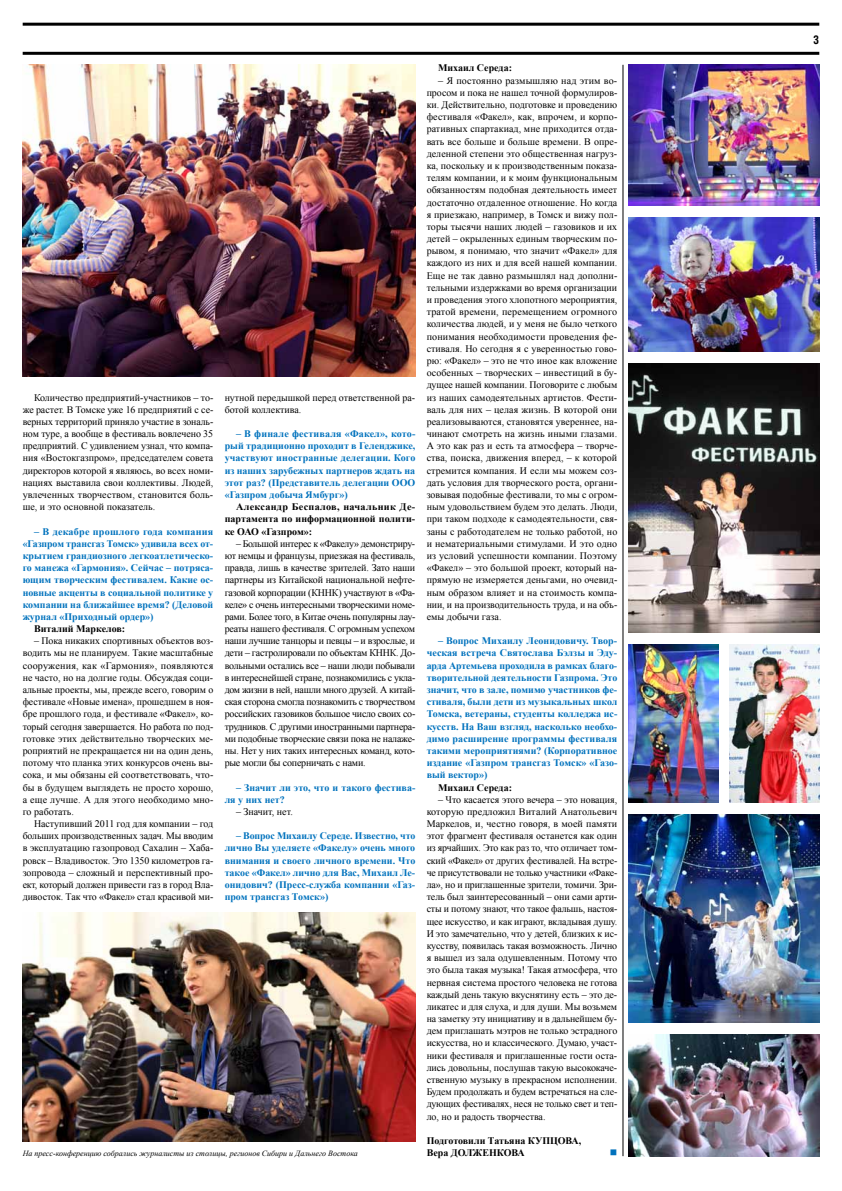
<style>
.page{position:relative;width:842px;height:1191px;background:#fff}
.page>*{position:absolute;margin:0;border:0;box-sizing:border-box;transform-origin:0 0}
.t1{font:700 12px "Helios Cond";color:#000}
.t2{font:10px/12.2px "Times New Roman";letter-spacing:-.005em;color:#000;text-align:justify}
.t3{font:700 10px/12.2px "Times New Roman";color:#0072bd;text-align:justify}
.t4{font:700 10px/12.2px "Times New Roman";color:#000;text-align:justify}
.t5{font:10px "Wingdings";color:#0071bc}
.t6{font:italic 8px "Times New Roman";color:#000}
</style>
<div class="page">
<hr style="left:23px;top:23px;width:796px;height:3px;background:#000">
<hr style="left:23px;top:52px;width:796px;height:3px;background:#000">
<img style="left:23px;top:912px;width:392px;height:229px">
<img style="left:23px;top:65px;width:392px;height:311px">
<img style="left:629px;top:644px;width:89px;height:158px">
<img style="left:629px;top:218px;width:190px;height:134px">
<img style="left:629px;top:1034px;width:190px;height:122px">
<img style="left:629px;top:65px;width:190px;height:140px">
<img style="left:629px;top:364px;width:190px;height:268px">
<img style="left:629px;top:815px;width:190px;height:207px">
<img style="left:730px;top:644px;width:89px;height:158px">
<hr style="left:623px;top:65px;width:1px;height:1091px;background:#000">
<p class="t2" style="left:23px;top:391px;width:192px;text-indent:11px">Количество предприятий-участников – то&shy;же растет. В Томске уже 16 предприятий с се&shy;верных территорий приняло участие в зональ&shy;ном туре, а вообще в фестиваль вовлечено 35 предприятий. С удивлением узнал, что компа&shy;ния «Востокгазпром», председателем совета директоров которой я являюсь, во всех номи&shy;нациях выставила свои коллективы. Людей, увлеченных творчеством, становится боль&shy;ше, и это основной показатель.</p>
<p class="t3" style="left:23px;top:525px;width:192px;text-indent:11px">– В декабре прошлого года компания «Газпром трансгаз Томск» удивила всех от&shy;крытием грандиозного легкоатлетическо&shy;го манежа «Гармония». Сейчас – потряса&shy;ющим творческим фестивалем. Какие ос&shy;новные акценты в социальной политике у компании на ближайшее время? (Деловой журнал «Приходный ордер»)</p>
<p class="t4" style="left:34px;top:622px;width:93px">Виталий Маркелов:</p>
<p class="t2" style="left:23px;top:634px;width:192px;text-indent:11px">– Пока никаких спортивных объектов воз&shy;водить мы не планируем. Такие масштабные сооружения, как «Гармония», появляются не часто, но на долгие годы. Обсуждая соци&shy;альные проекты, мы, прежде всего, говорим о фестивале «Новые имена», прошедшем в ноя&shy;бре прошлого года, и фестивале «Факел», ко&shy;торый сегодня завершается. Но работа по под&shy;готовке этих действительно творческих ме&shy;роприятий не прекращается ни на один день, потому что планка этих конкурсов очень вы&shy;сока, и мы обязаны ей соответствовать, что&shy;бы в будущем выглядеть не просто хорошо, а еще лучше. А для этого необходимо мно&shy;го работать.</p>
<p class="t2" style="left:23px;top:817px;width:192px;text-indent:11px">Наступивший 2011 год для компании – год больших производственных задач. Мы вводим в эксплуатацию газопровод Сахалин – Хаба&shy;ровск – Владивосток. Это 1350 километров га&shy;зопровода – сложный и перспективный про&shy;ект, который должен привести газ в город Вла&shy;дивосток. Так что «Факел» стал красивой ми-</p>
<p class="t2" style="left:225px;top:391px;width:192px">нутной передышкой перед ответственной ра&shy;ботой коллектива.</p>
<p class="t3" style="left:225px;top:427px;width:192px;text-indent:11px">– В финале фестиваля «Факел», кото&shy;рый традиционно проходит в Геленджике, участвуют иностранные делегации. Кого из наших зарубежных партнеров ждать на этот раз? (Представитель делегации ООО «Газпром добыча Ямбург»)</p>
<p class="t4" style="left:225px;top:500px;width:192px;text-indent:11px">Александр Беспалов, начальник Де&shy;партамента по информационной полити&shy;ке ОАО «Газпром»:</p>
<p class="t2" style="left:225px;top:537px;width:192px;text-indent:11px">– Большой интерес к «Факелу» демонстриру&shy;ют немцы и французы, приезжая на фестиваль, правда, лишь в качестве зрителей. Зато наши партнеры из Китайской национальной нефте&shy;газовой корпорации (КННК) участвуют в «Фа&shy;келе» с очень интересными творческими номе&shy;рами. Более того, в Китае очень популярны лау&shy;реаты нашего фестиваля. С огромным успехом наши лучшие танцоры и певцы – и взрослые, и дети – гастролировали по объектам КННК. До&shy;вольными остались все – наши люди побывали в интереснейшей стране, познакомились с укла&shy;дом жизни в ней, нашли много друзей. А китай&shy;ская сторона смогла познакомить с творчеством российских газовиков большое число своих со&shy;трудников. С другими иностранными партнера&shy;ми подобные творческие связи пока не налаже&shy;ны. Нет у них таких интересных команд, кото&shy;рые могли бы соперничать с нами.</p>
<p class="t3" style="left:225px;top:781px;width:192px;text-indent:11px">– Значит ли это, что и такого фестива&shy;ля у них нет?</p>
<p class="t2" style="left:236px;top:805px;width:58px">– Значит, нет.</p>
<p class="t3" style="left:225px;top:829px;width:192px;text-indent:11px">– Вопрос Михаилу Середе. Известно, что лично Вы уделяете «Факелу» очень много внимания и своего личного времени. Что такое «Факел» лично для Вас, Михаил Ле&shy;онидович? (Пресс-служба компании «Газ&shy;пром трансгаз Томск»)</p>
<p class="t6" style="left:23px;top:1148px;width:337px">На пресс-конференцию собрались журналисты из столицы, регионов Сибири и Дальнего Востока</p>
<p class="t4" style="left:438px;top:62px;width:75px">Михаил Середа:</p>
<p class="t2" style="left:427px;top:74px;width:192px;text-indent:11px">– Я постоянно размышляю над этим во&shy;просом и пока не нашел точной формулиров&shy;ки. Действительно, подготовке и проведению фестиваля «Факел», как, впрочем, и корпо&shy;ративных спартакиад, мне приходится отда&shy;вать все больше и больше времени. В опре&shy;деленной степени это общественная нагруз&shy;ка, поскольку и к производственным показа&shy;телям компании, и к моим функциональным обязанностям подобная деятельность имеет достаточно отдаленное отношение. Но когда я приезжаю, например, в Томск и вижу пол&shy;торы тысячи наших людей – газовиков и их детей – окрыленных единым творческим по&shy;рывом, я понимаю, что значит «Факел» для каждого из них и для всей нашей компании.<br>Еще не так давно размышлял над дополни&shy;тельными издержками во время организации и проведения этого хлопотного мероприятия, тратой времени, перемещением огромного количества людей, и у меня не было четкого понимания необходимости проведения фе&shy;стиваля. Но сегодня я с уверенностью гово&shy;рю: «Факел» – это не что иное как вложение особенных – творческих – инвестиций в бу&shy;дущее нашей компании. Поговорите с любым из наших самодеятельных артистов. Фести&shy;валь для них – целая жизнь. В которой они реализовываются, становятся увереннее, на&shy;чинают смотреть на жизнь иными глазами.<br>А это как раз и есть та атмосфера – творче&shy;ства, поиска, движения вперед, – к которой стремится компания. И если мы можем соз&shy;дать условия для творческого роста, органи&shy;зовывая подобные фестивали, то мы с огром&shy;ным удовольствием будем это делать. Люди, при таком подходе к самодеятельности, свя&shy;заны с работодателем не только работой, но и нематериальными стимулами. И это одно из условий успешности компании. Поэтому «Факел» – это большой проект, который на&shy;прямую не измеряется деньгами, но очевид&shy;ным образом влияет и на стоимость компа&shy;нии, и на производительность труда, и на объ&shy;емы добычи газа.</p>
<p class="t3" style="left:427px;top:634px;width:192px;text-indent:11px">– Вопрос Михаилу Леонидовичу. Твор&shy;ческая встреча Святослава Бэлзы и Эду&shy;арда Артемьева проходила в рамках благо&shy;творительной деятельности Газпрома. Это значит, что в зале, помимо участников фе&shy;стиваля, были дети из музыкальных школ Томска, ветераны, студенты колледжа ис&shy;кусств. На Ваш взгляд, насколько необхо&shy;димо расширение программы фестиваля такими мероприятиями? (Корпоративное издание «Газпром трансгаз Томск» «Газо&shy;вый вектор»)</p>
<p class="t4" style="left:438px;top:781px;width:75px">Михаил Середа:</p>
<p class="t2" style="left:427px;top:793px;width:192px;text-indent:11px">– Что касается этого вечера – это новация, которую предложил Виталий Анатольевич Маркелов, и, честно говоря, в моей памяти этот фрагмент фестиваля останется как один из ярчайших. Это как раз то, что отличает том&shy;ский «Факел» от других фестивалей. На встре&shy;че присутствовали не только участники «Факе&shy;ла», но и приглашенные зрители, томичи. Зри&shy;тель был заинтересованный – они сами арти&shy;сты и потому знают, что такое фальшь, настоя&shy;щее искусство, и как играют, вкладывая душу.<br>И это замечательно, что у детей, близких к ис&shy;кусству, появилась такая возможность. Лично я вышел из зала одушевленным. Потому что это была такая музыка! Такая атмосфера, что нервная система простого человека не готова каждый день такую вкуснятину есть – это де&shy;ликатес и для слуха, и для души. Мы возьмем на заметку эту инициативу и в дальнейшем бу&shy;дем приглашать мэтров не только эстрадного искусства, но и классического. Думаю, участ&shy;ники фестиваля и приглашенные гости оста&shy;лись довольны, послушав такую высококаче&shy;ственную музыку в прекрасном исполнении.<br>Будем продолжать и будем встречаться на сле&shy;дующих фестивалях, неся не только свет и теп&shy;ло, но и радость творчества.</p>
<p class="t4" style="left:427px;top:1134px;width:156px">Подготовили Татьяна КУПЦОВА,<br>Вера ДОЛЖЕНКОВА</p>
<p class="t5" style="left:610px;top:1147px;width:9px">■</p>
<p class="t1" style="left:813px;top:32px;width:8px">3</p>
</div>
